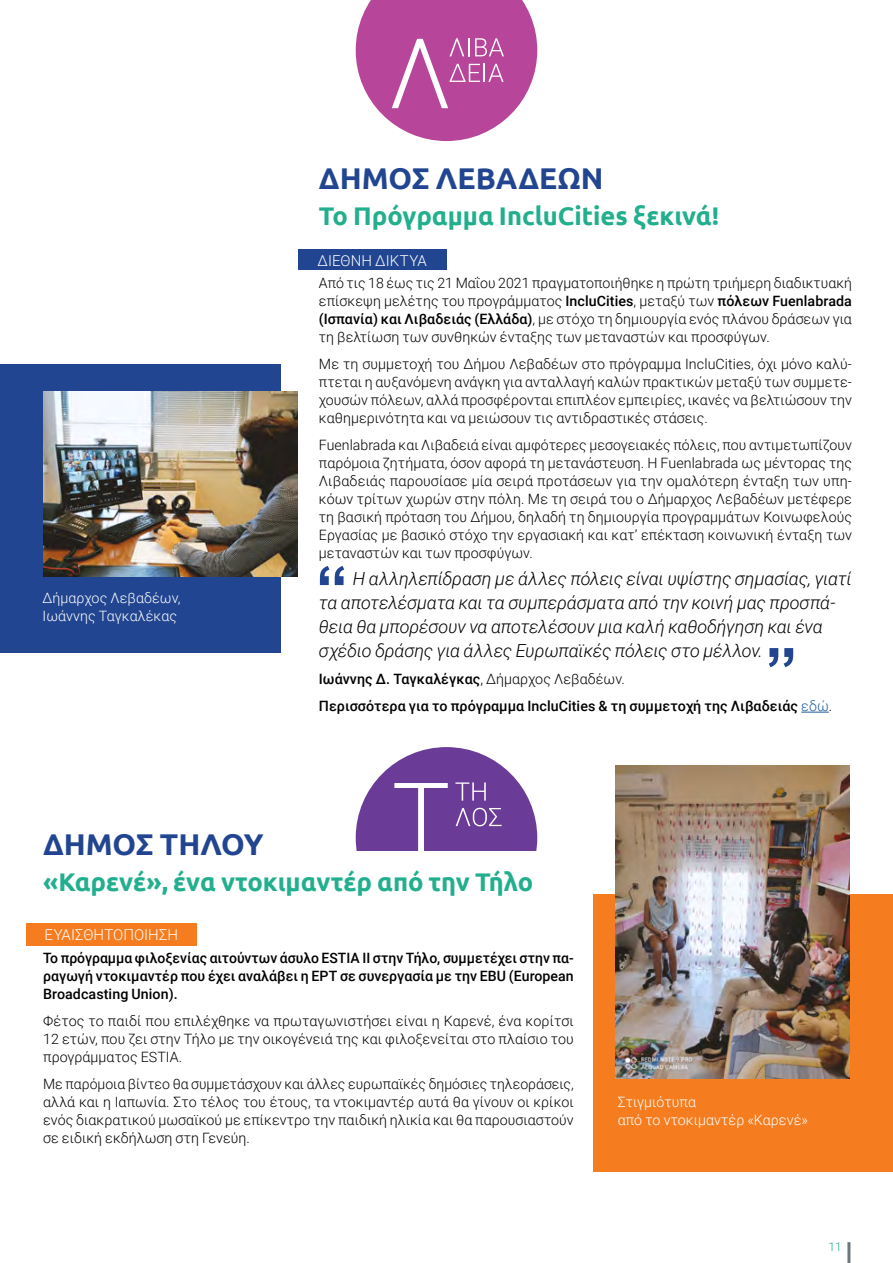
<style>
.page{position:relative;width:893px;height:1263px;background:#fff}
.page>*{position:absolute;margin:0;border:0;box-sizing:border-box;transform-origin:0 0}
.t1{font:700 30px "Ubuntu";color:#214590}
.t2{font:700 25.5px "Ubuntu";color:#22af8d}
.t3{font:italic 300 18px/24px "Roboto";letter-spacing:-.01em;color:#000}
.t4{font:300 15px "Roboto";letter-spacing:.005em;color:#fff}
.t5{font:300 14.25px/18px "Roboto";letter-spacing:.005em;color:#000;text-align:justify}
.t6{font:500 14.25px/18px "Roboto";letter-spacing:.005em;color:#000}
.t7{font:300 14.25px/18px "Roboto";letter-spacing:.005em;color:#fff}
.t8{font:300 12px "Roboto";color:#22af8d}
.s1{font-weight:500}
.s2{font-weight:300}
.s3{font-weight:300;color:#215e9e}
</style>
<div class="page">
<hr style="left:847px;top:1242px;width:3px;height:21px;background:#6c767e">
<div style="left:356px;top:747px;width:181px;height:182px;background:#6b3c97;border-radius:50%"></div>
<svg style="left:394px;top:783px;width:54px;height:68px"></svg>
<svg style="left:455px;top:782px;width:31px;height:19px"></svg>
<svg style="left:456px;top:808px;width:46px;height:18px"></svg>
<div style="left:344px;top:851px;width:216px;height:81px;background:#fff"></div>
<div style="left:0;top:365px;width:280px;height:288px;background:#214590"></div>
<svg style="left:801px;top:712px;width:28px;height:1px"></svg>
<img style="left:44px;top:392px;width:253px;height:184px">
<div style="left:298px;top:250px;width:149px;height:20px;background:#214590"></div>
<div style="left:593px;top:894px;width:300px;height:277px;background:#f57d20"></div>
<img style="left:615px;top:765px;width:235px;height:313px">
<div style="left:26px;top:923px;width:170px;height:22px;background:#f57d20"></div>
<svg style="left:320px;top:566px;width:24px;height:19px"></svg>
<svg style="left:769px;top:648px;width:24px;height:19px"></svg>
<svg style="left:356px;top:0;width:181px;height:141px"></svg>
<h1 class="t1" style="left:319px;top:160px;width:286px">ΔΗΜΟΣ ΛΕΒΑΔΕΩΝ</h1>
<h2 class="t2" style="left:319px;top:200px;width:402px">Το Πρόγραμμα IncluCities ξεκινά!</h2>
<p class="t7" style="left:43px;top:588px;width:140px">Δήμαρχος Λεβαδέων,<br>Ιωάννης Ταγκαλέκας</p>
<p class="t4" style="left:317px;top:250px;width:111px">ΔΙΕΘΝΗ ΔΙΚΤΥΑ</p>
<p class="t5" style="left:319px;top:273px;width:535px">Από τις 18 έως τις 21 Μαΐου 2021 πραγματοποιήθηκε η πρώτη τριήμερη διαδικτυακή επίσκεψη μελέτης του προγράμματος <span class="s1">IncluCities</span>, μεταξύ των <span class="s1">πόλεων Fuenlabrada (Ισπανία) και Λιβαδειάς (Ελλάδα)</span>, με στόχο τη δημιουργία ενός πλάνου δράσεων για τη βελτίωση των συνθηκών ένταξης των μεταναστών και προσφύγων.</p>
<p class="t5" style="left:319px;top:354px;width:535px">Με τη συμμετοχή του Δήμου Λεβαδέων στο πρόγραμμα IncluCities, όχι μόνο καλύ&shy;πτεται η αυξανόμενη ανάγκη για ανταλλαγή καλών πρακτικών μεταξύ των συμμετε&shy;χουσών πόλεων, αλλά προσφέρονται επιπλέον εμπειρίες, ικανές να βελτιώσουν την καθημερινότητα και να μειώσουν τις αντιδραστικές στάσεις.</p>
<p class="t5" style="left:319px;top:435px;width:535px">Fuenlabrada και Λιβαδειά είναι αμφότερες μεσογειακές πόλεις, που αντιμετωπίζουν παρόμοια ζητήματα, όσον αφορά τη μετανάστευση. Η Fuenlabrada ως μέντορας της Λιβαδειάς παρουσίασε μία σειρά προτάσεων για την ομαλότερη ένταξη των υπη&shy;κόων τρίτων χωρών στην πόλη. Με τη σειρά του ο Δήμαρχος Λεβαδέων μετέφερε τη βασική πρόταση του Δήμου, δηλαδή τη δημιουργία προγραμμάτων Κοινωφελούς Εργασίας με βασικό στόχο την εργασιακή και κατ’ επέκταση κοινωνική ένταξη των μεταναστών και των προσφύγων.</p>
<p class="t3" style="left:319px;top:566px;width:534px;text-indent:34px">Η αλληλεπίδραση με άλλες πόλεις είναι υψίστης σημασίας, γιατί τα αποτελέσματα και τα συμπεράσματα από την κοινή μας προσπά&shy;θεια θα μπορέσουν να αποτελέσουν μια καλή καθοδήγηση και ένα σχέδιο δράσης για άλλες Ευρωπαϊκές πόλεις στο μέλλον.</p>
<p class="t6" style="left:319px;top:665px;width:515px;line-height:27px">Ιωάννης Δ. Ταγκαλέγκας<span class="s2">, Δήμαρχος Λεβαδέων.<br></span>Περισσότερα για το πρόγραμμα IncluCities &amp; τη συμμετοχή της Λιβαδειάς <span class="s3">εδώ</span><span class="s2">.</span></p>
<h1 class="t1" style="left:43px;top:826px;width:200px">ΔΗΜΟΣ ΤΗΛΟΥ</h1>
<h2 class="t2" style="left:43px;top:866px;width:492px">«Καρενέ», ένα ντοκιμαντέρ από την Τήλο</h2>
<p class="t4" style="left:44px;top:924px;width:135px">ΕΥΑΙΣΘΗΤΟΠΟΙΗΣΗ</p>
<p class="t6" style="left:43px;top:948px;width:532px;text-align:justify">Το πρόγραμμα φιλοξενίας αιτούντων άσυλο ESTIA II στην Τήλο, συμμετέχει στην πα&shy;ραγωγή ντοκιμαντέρ που έχει αναλάβει η ΕΡΤ σε συνεργασία με την EBU (European Broadcasting Union).</p>
<p class="t5" style="left:43px;top:1011px;width:532px">Φέτος το παιδί που επιλέχθηκε να πρωταγωνιστήσει είναι η Καρενέ, ένα κορίτσι 12 ετών, που ζει στην Τήλο με την οικογένειά της και φιλοξενείται στο πλαίσιο του προγράμματος ESTIA.</p>
<p class="t5" style="left:43px;top:1074px;width:532px">Με παρόμοια βίντεο θα συμμετάσχουν και άλλες ευρωπαϊκές δημόσιες τηλεοράσεις, αλλά και η Ιαπωνία. Στο τέλος του έτους, τα ντοκιμαντέρ αυτά θα γίνουν οι κρίκοι ενός διακρατικού μωσαϊκού με επίκεντρο την παιδική ηλικία και θα παρουσιαστούν σε ειδική εκδήλωση στη Γενεύη.</p>
<p class="t7" style="left:618px;top:1092px;width:192px">Στιγμιότυπα<br>από το ντοκιμαντέρ «Καρενέ»</p>
<p class="t8" style="left:829px;top:1238px;width:15px">11</p>
</div>
